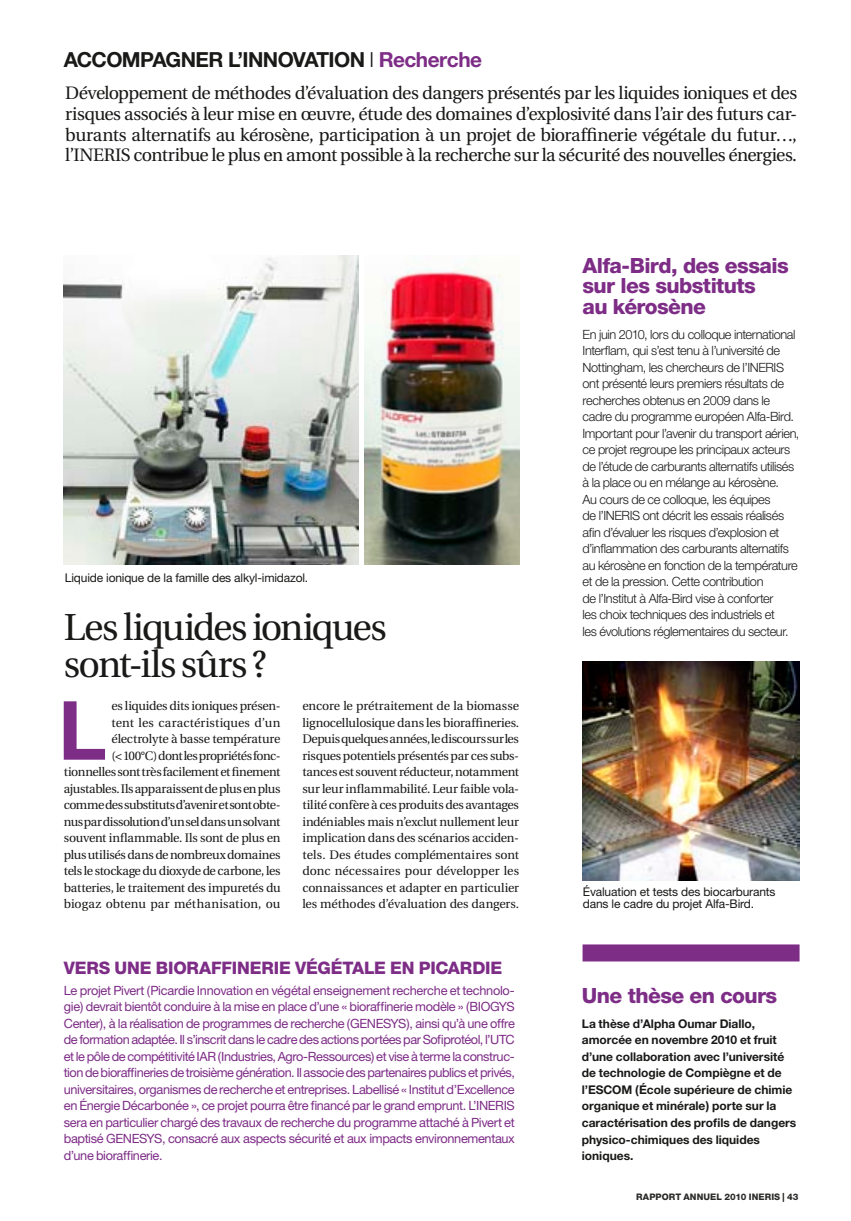
<style>
.page{position:relative;width:851px;height:1221px;background:#fff}
.page>*{position:absolute;margin:0;border:0;box-sizing:border-box;transform-origin:0 0}
.t1{font:700 81.75px "Helvetica Neue CE";color:#7e2d87}
.t2{font:37.5px/37.2px "Utopia";letter-spacing:-.045em;color:#191918}
.t3{font:800 21px/20.5px "Helvetica Neue";letter-spacing:-.03em;color:#7e2d87}
.t4{font:700 20.85px "Helvetica Neue";letter-spacing:-.03em;color:#191918}
.t5{font:18px/20.7px "Utopia";letter-spacing:-.035em;color:#191918;text-align:justify}
.t6{font:800 17.25px "Helvetica Neue";letter-spacing:-.01em;color:#7e2d87}
.t7{font:12.75px/16.5px "Helvetica Neue";letter-spacing:-.03em;color:#7e2d87;text-align:justify}
.t8{font:300 12.75px/16.5px "Helvetica Neue";letter-spacing:-.025em;color:#191918}
.t9{font:12.3px/16.5px "Utopia";letter-spacing:-.02em;color:#191918;text-align:right}
.t10{font:700 12px/16.5px "Helvetica Neue CE";color:#191918}
.t11{font:12px/12.3px "Helvetica Neue";letter-spacing:-.015em;color:#191918}
.t12{font:800 9px "Helvetica Neue";letter-spacing:.01em;color:#2b2b2a}
.s1{font-weight:300}
.s2{color:#7e2d87}
</style>
<div class="page">
<img style="left:64px;top:255px;width:294px;height:309px">
<img style="left:365px;top:267px;width:154px;height:297px">
<div style="left:582px;top:944px;width:217px;height:17px;background:#7e2d87"></div>
<img style="left:583px;top:661px;width:216px;height:219px">
<h3 class="t4" style="left:64px;top:47px;width:420px">ACCOMPAGNER L’INNOVATION <span class="s1">I</span> <span class="s2">Recherche</span></h3>
<p class="t5" style="left:65px;top:83px;width:733px">Développement de méthodes d’évaluation des dangers présentés par les liquides ioniques et des risques associés à leur mise en œuvre, étude des domaines d’explosivité dans l’air des futurs car&shy;burants alternatifs au kérosène, participation à un projet de bioraffinerie végétale du futur…, l’INERIS contribue le plus en amont possible à la recherche sur la sécurité des nouvelles énergies.</p>
<p class="t11" style="left:65px;top:571px;width:245px">Liquide ionique de la famille des alkyl-imidazol.</p>
<h2 class="t2" style="left:64px;top:609px;width:324px">Les liquides ioniques sont-ils sûrs ?</h2>
<p class="t9" style="left:64px;top:698px;width:218px">es liquides dits ioniques présen-<br>tent les caractéristiques d’un électrolyte à basse température (&lt;100°C) dont les propriétés fonc&shy;tionnelles sont très facilement et finement ajustables. Ils apparaissent de plus en plus comme des substituts d’avenir et sont obte&shy;nus par dissolution d’un sel dans un solvant souvent inflammable. Ils sont de plus en plus utilisés dans de nombreux domaines tels le stockage du dioxyde de carbone, les batteries, le traitement des impuretés du biogaz obtenu par méthanisation, ou</p>
<h1 class="t1" style="left:58px;top:680px;width:50px">L</h1>
<p class="t9" style="left:302px;top:698px;width:218px;text-align:left">encore le prétraitement de la biomasse lignocellulosique dans les bioraffineries.<br>Depuis quelques années, le discours sur les risques potentiels présentés par ces subs&shy;tances est souvent réducteur, notamment sur leur inflammabilité. Leur faible vola&shy;tilité confère à ces produits des avantages indéniables mais n’exclut nullement leur implication dans des scénarios acciden&shy;tels. Des études complémentaires sont donc nécessaires pour développer les connaissances et adapter en particulier les méthodes d’évaluation des dangers.</p>
<h3 class="t6" style="left:64px;top:957px;width:440px">Vers une bioraffinerie végétale en Picardie</h3>
<p class="t7" style="left:64px;top:981px;width:452px">Le projet Pivert (Picardie Innovation en végétal enseignement recherche et technolo&shy;gie) devrait bientôt conduire à la mise en place d’une « bioraffinerie modèle » (BIOGYS Center), à la réalisation de programmes de recherche (GENESYS), ainsi qu’à une offre de formation adaptée. Il s’inscrit dans le cadre des actions portées par Sofiprotéol, l’UTC et le pôle de compétitivité IAR (Industries, Agro-Ressources) et vise à terme la construc&shy;tion de bioraffineries de troisième génération. Il associe des partenaires publics et privés, universitaires, organismes de recherche et entreprises. Labellisé « Institut d’Excellence en Énergie Décarbonée », ce projet pourra être financé par le grand emprunt. L’INERIS sera en particulier chargé des travaux de recherche du programme attaché à Pivert et baptisé GENESYS, consacré aux aspects sécurité et aux impacts environnementaux d’une bioraffinerie.</p>
<h3 class="t3" style="left:582px;top:255px;width:208px">Alfa-Bird, des essais sur les substituts<br>au kérosène</h3>
<p class="t8" style="left:582px;top:326px;width:218px">En juin 2010, lors du colloque international Interflam, qui s’est tenu à l’université de Nottingham, les chercheurs de l’INERIS ont présenté leurs premiers résultats de recherches obtenus en 2009 dans le cadre du programme européen Alfa-Bird.<br>Important pour l’avenir du transport aérien, ce projet regroupe les principaux acteurs de l’étude de carburants alternatifs utilisés à la place ou en mélange au kérosène.<br>Au cours de ce colloque, les équipes<br>de l’INERIS ont décrit les essais réalisés afin d’évaluer les risques d’explosion et d’inflammation des carburants alternatifs au kérosène en fonction de la température et de la pression. Cette contribution<br>de l’Institut à Alfa-Bird vise à conforter<br>les choix techniques des industriels et<br>les évolutions réglementaires du secteur.</p>
<p class="t11" style="left:583px;top:885px;width:194px">Évaluation et tests des biocarburants dans le cadre du projet Alfa-Bird.</p>
<h3 class="t3" style="left:581px;top:985px;width:197px">Une thèse en cours</h3>
<p class="t10" style="left:581px;top:1015px;width:204px">La thèse d’Alpha Oumar Diallo, amorcée en novembre 2010 et fruit d’une collaboration avec l’université de technologie de Compiègne et de l’Esco</p>
<p class="t10" style="left:581px;top:1081px;width:216px;text-indent:40px">m (École supérieure de chimie organique et minérale) porte sur la caractérisation des profils de dangers physico-chimiques des liquides ioniques.</p>
<p class="t12" style="left:636px;top:1190px;width:164px">rapport annuel 2010 Ineris | 43</p>
</div>
